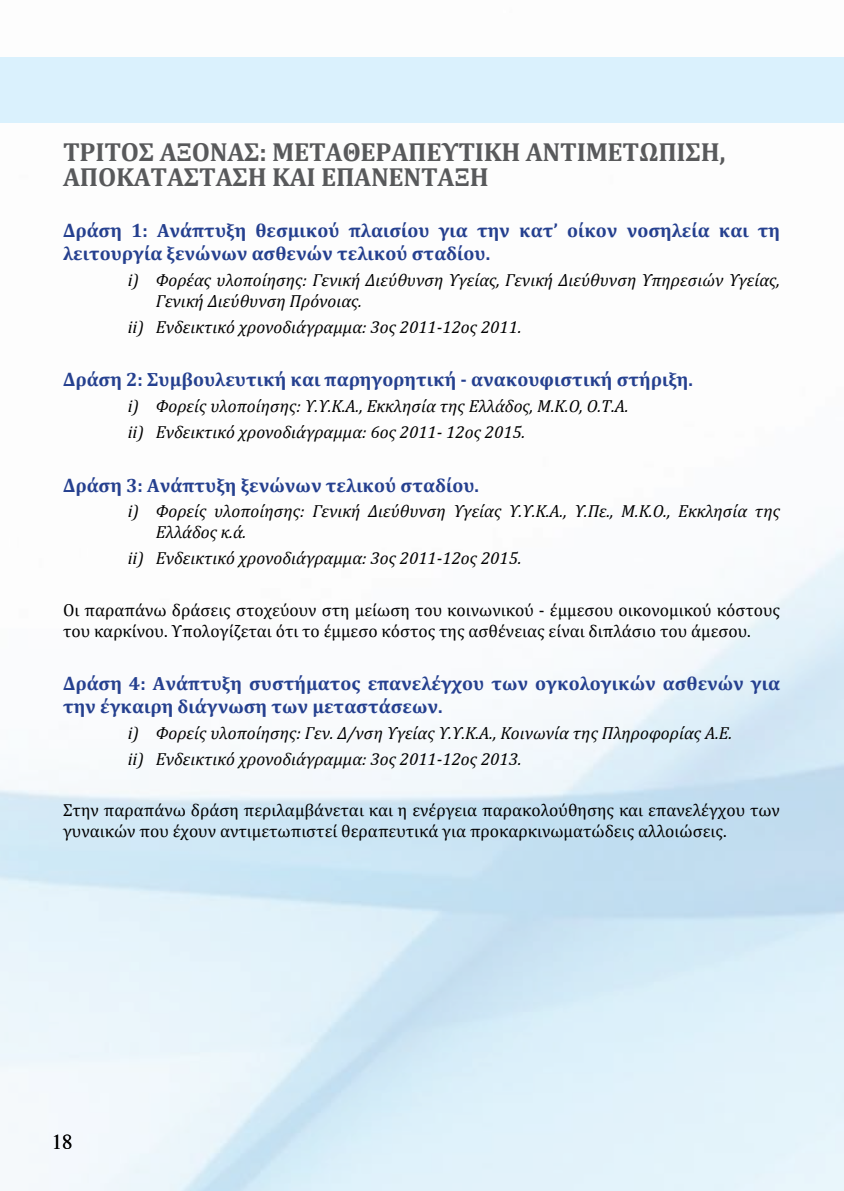
<style>
.page{position:relative;width:844px;height:1191px;background:#fff}
.page>*{position:absolute;margin:0;border:0;box-sizing:border-box;transform-origin:0 0}
.t1{font:700 26.25px/24.5px "Cambria";letter-spacing:-.01em;color:#58595b}
.t2{font:21px "Times";color:#000}
.t3{font:700 19.25px/23.1px "Cambria";color:#25408f}
.t4{font:italic 17.5px/21px "Cambria";color:#000}
.t5{font:17.5px/21px "Cambria";color:#000}
</style>
<div class="page">
<div style="left:0;top:57px;width:843px;height:65px;background:#daf1fd"></div>
<h1 class="t1" style="left:63px;top:139px;width:663px">ΤΡΙΤΟΣ ΑΞΟΝΑΣ: ΜΕΤΑΘΕΡΑΠΕΥΤΙΚΗ ΑΝΤΙΜΕΤΩΠΙΣΗ,<br>ΑΠΟΚΑΤΑΣΤΑΣΗ ΚΑΙ ΕΠΑΝΕΝΤΑΞΗ</h1>
<p class="t3" style="left:63px;top:218px;width:718px">Δράση 1: Ανάπτυξη θεσμικού πλαισίου για την κατ’ οίκον νοσηλεία και τη λειτουργία ξενώνων ασθενών τελικού σταδίου.</p>
<p class="t4" style="left:156px;top:269px;width:625px;text-indent:-28px">i) Φορέας υλοποίησης: Γενική Διεύθυνση Υγείας, Γενική Διεύθυνση Υπηρεσιών Υγείας,<br>Γενική Διεύθυνση Πρόνοιας.</p>
<p class="t4" style="left:128px;top:316px;width:395px">ii) Ενδεικτικό χρονοδιάγραμμα: 3ος 2011-12ος 2011.</p>
<p class="t3" style="left:63px;top:368px;width:631px">Δράση 2: Συμβουλευτική και παρηγορητική - ανακουφιστική στήριξη.</p>
<p class="t4" style="left:128px;top:393px;width:502px;line-height:25.9px">i) Φορείς υλοποίησης: Υ.Υ.Κ.Α., Εκκλησία της Ελλάδος, Μ.Κ.Ο, Ο.Τ.Α. ii) Ενδεικτικό χρονοδιάγραμμα: 6ος 2011- 12ος 2015.</p>
<p class="t3" style="left:63px;top:473px;width:417px">Δράση 3: Ανάπτυξη ξενώνων τελικού σταδίου.</p>
<p class="t4" style="left:156px;top:500px;width:625px;text-indent:-28px">i) Φορείς υλοποίησης: Γενική Διεύθυνση Υγείας Υ.Υ.Κ.Α., Υ.Πε., Μ.Κ.Ο., Εκκλησία της<br>Ελλάδος κ.ά.</p>
<p class="t4" style="left:128px;top:547px;width:395px">ii) Ενδεικτικό χρονοδιάγραμμα: 3ος 2011-12ος 2015.</p>
<p class="t5" style="left:63px;top:599px;width:718px">Οι παραπάνω δράσεις στοχεύουν στη μείωση του κοινωνικού - έμμεσου οικονομικού κόστους του καρκίνου. Υπολογίζεται ότι το έμμεσο κόστος της ασθένειας είναι διπλάσιο του άμεσου.</p>
<p class="t3" style="left:63px;top:671px;width:718px">Δράση 4: Ανάπτυξη συστήματος επανελέγχου των ογκολογικών ασθενών για την έγκαιρη διάγνωση των μεταστάσεων.</p>
<p class="t4" style="left:128px;top:719px;width:605px;line-height:25.9px">i) Φορείς υλοποίησης: Γεν. Δ/νση Υγείας Υ.Υ.Κ.Α., Κοινωνία της Πληροφορίας Α.Ε. ii) Ενδεικτικό χρονοδιάγραμμα: 3ος 2011-12ος 2013.</p>
<p class="t5" style="left:63px;top:799px;width:718px">Στην παραπάνω δράση περιλαμβάνεται και η ενέργεια παρακολούθησης και επανελέγχου των γυναικών που έχουν αντιμετωπιστεί θεραπευτικά για προκαρκινωματώδεις αλλοιώσεις.</p>
<p class="t2" style="left:52px;top:1122px;width:22px">18</p>
</div>
